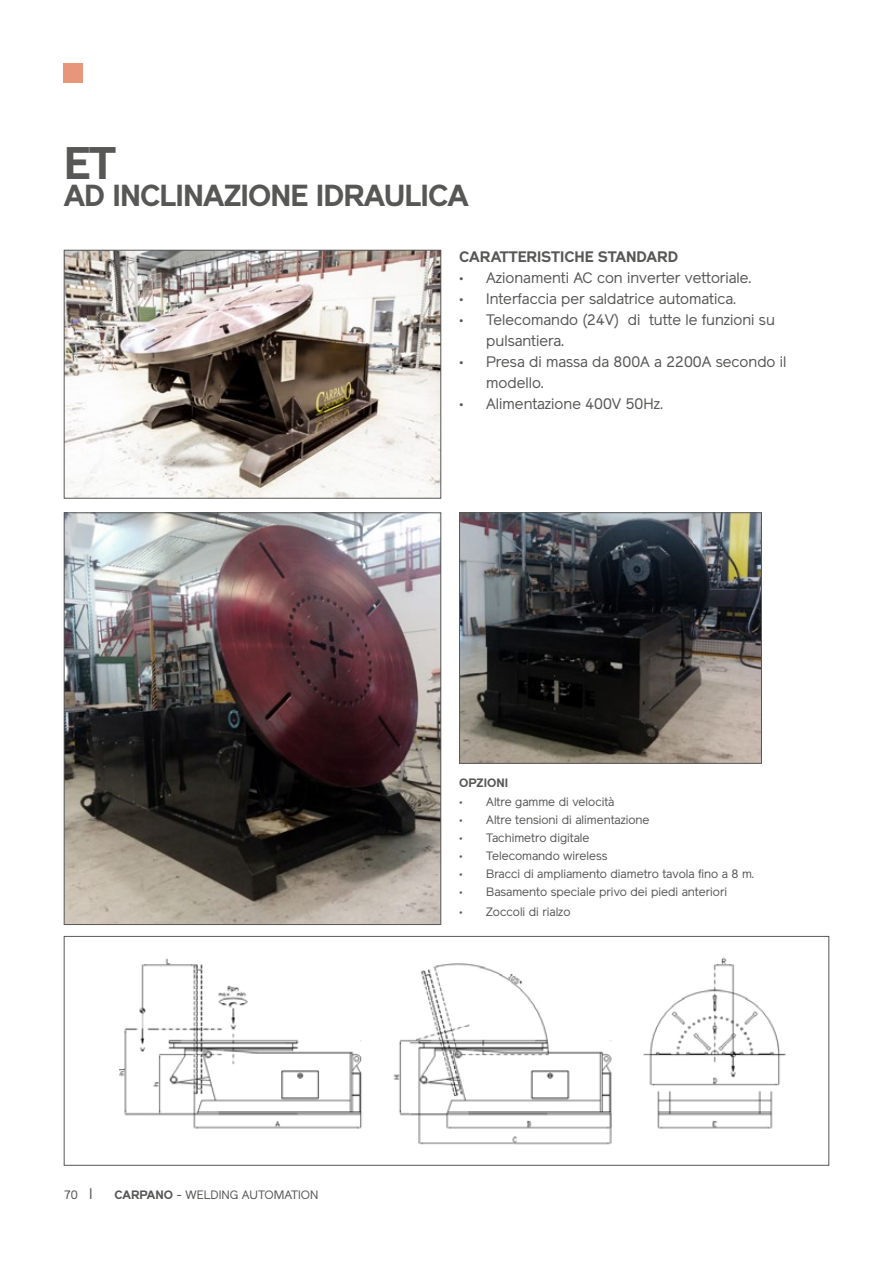
<style>
.page{position:relative;width:893px;height:1263px;background:#fff}
.page>*{position:absolute;margin:0;border:0;box-sizing:border-box;transform-origin:0 0}
.t1{font:700 45px "Reader";color:#575756}
.t2{font:700 30px "Reader";letter-spacing:-.03em;color:#575756}
.t3{font:15px/21px "Reader";color:#575756}
.t4{font:700 15px "Reader";color:#575756}
.t5{font:12px "Reader";color:#575756}
.t6{font:700 12px "Reader";color:#575756}
.s1{font-size:15px}
.s2{font-weight:700}
</style>
<div class="page">
<img style="left:461px;top:514px;width:299px;height:248px">
<div style="left:459px;top:512px;width:303px;height:252px;border:1px solid #575756"></div>
<img style="left:66px;top:514px;width:373px;height:409px">
<div style="left:64px;top:512px;width:377px;height:413px;border:1px solid #575756"></div>
<img style="left:66px;top:252px;width:373px;height:245px">
<div style="left:64px;top:250px;width:377px;height:249px;border:1px solid #575756"></div>
<img style="left:119px;top:957px;width:667px;height:188px">
<div style="left:64px;top:936px;width:765px;height:230px;border:1px solid #575756"></div>
<div style="left:64px;top:64px;width:19px;height:19px;background:#e7967b"></div>
<h1 class="t1" style="left:64px;top:137px;width:54px">ET</h1>
<h2 class="t2" style="left:64px;top:178px;width:406px">AD INCLINAZIONE IDRAULICA</h2>
<p class="t4" style="left:459px;top:248px;width:220px">CARATTERISTICHE STANDARD</p>
<p class="t3" style="left:459px;top:267px;width:294px">• Azionamenti AC con inverter vettoriale.</p>
<p class="t3" style="left:459px;top:288px;width:278px">• Interfaccia per saldatrice automatica.</p>
<p class="t3" style="left:486px;top:309px;width:290px;text-indent:-27px">• Telecomando (24V) di tutte le funzioni su pulsantiera.</p>
<p class="t3" style="left:486px;top:351px;width:302px;text-indent:-27px">• Presa di massa da 800A a 2200A secondo il modello.</p>
<p class="t3" style="left:459px;top:393px;width:205px">• Alimentazione 400V 50Hz.</p>
<p class="t5" style="left:64px;top:1188px;width:30px">70 <span class="s1">I</span></p>
<p class="t5" style="left:114px;top:1188px;width:205px"><span class="s2">CARPANO</span> - WELDING AUTOMATION</p>
<p class="t6" style="left:459px;top:775px;width:50px">OPZIONI</p>
<p class="t5" style="left:459px;top:795px;width:157px">• Altre gamme di velocità</p>
<p class="t5" style="left:459px;top:813px;width:192px">• Altre tensioni di alimentazione</p>
<p class="t5" style="left:459px;top:831px;width:132px">• Tachimetro digitale</p>
<p class="t5" style="left:459px;top:849px;width:150px">• Telecomando wireless</p>
<p class="t5" style="left:459px;top:867px;width:297px">• Bracci di ampliamento diametro tavola fino a 8 m.</p>
<p class="t5" style="left:459px;top:885px;width:269px">• Basamento speciale privo dei piedi anteriori</p>
<p class="t5" style="left:459px;top:904px;width:113px">• Zoccoli di rialzo</p>
</div>
